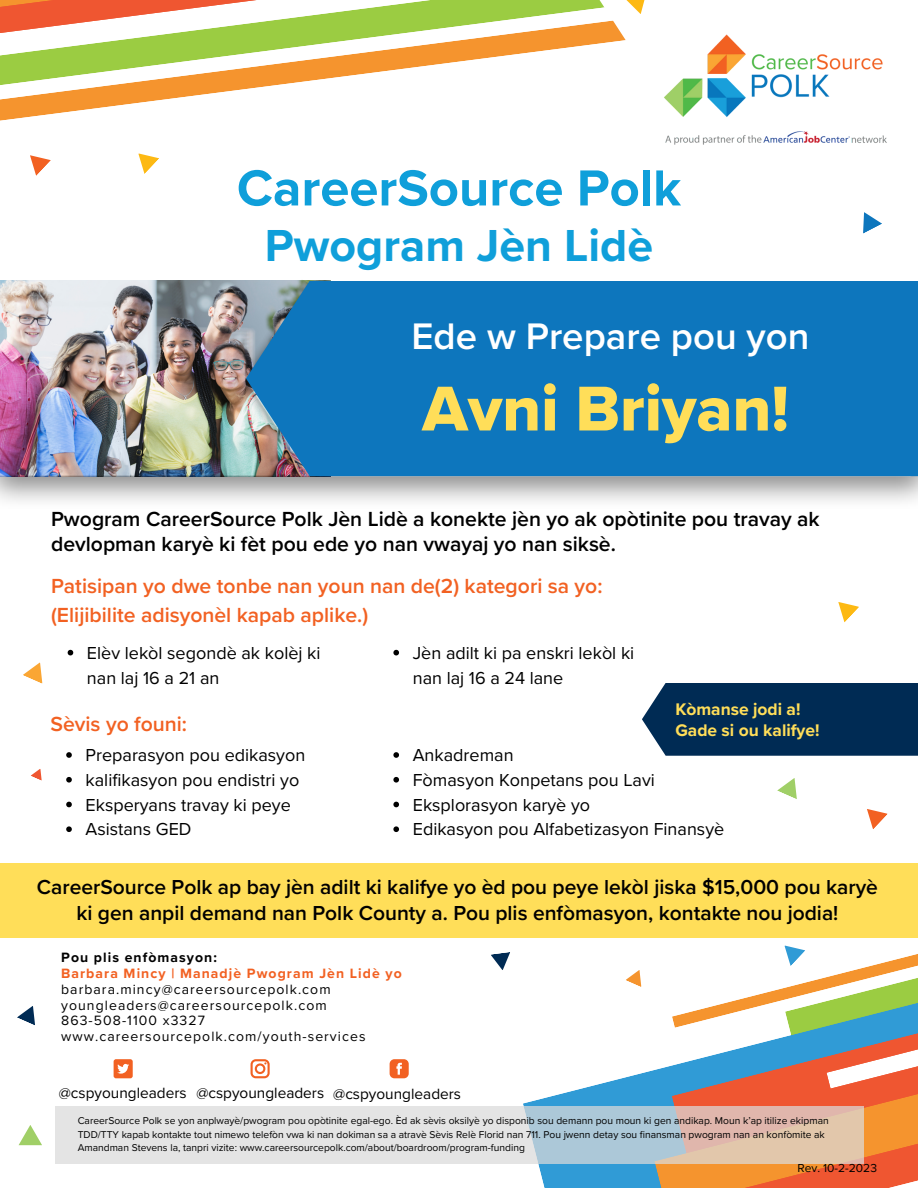
<style>
.page{position:relative;width:918px;height:1188px;background:#fff}
.page>*{position:absolute;margin:0;border:0;box-sizing:border-box;transform-origin:0 0}
.t1{font:65.55px "Proxima Nova Extrabld";color:#ffde59}
.t2{font:700 52.5px "Proxima Nova";color:#0f9fda}
.t3{font:700 46.5px "Proxima Nova";color:#0f9fda}
.t4{font:600 38.25px "Proxima Nova";color:#fff}
.t5{font:600 21.15px/24.8px "Proxima Nova";color:#000}
.t6{font:600 21.15px "Proxima Nova";color:#f26122}
.t7{font:600 21px/25.8px "Proxima Nova";color:#000;text-align:center}
.t8{font:18px/24.8px "Proxima Nova";color:#000}
.t9{font:700 17.4px "Proxima Nova";color:#ffde59}
.t10{font:15.45px "Proxima Nova";color:#000}
.t11{font:13.95px "Proxima Nova";letter-spacing:.075em;color:#000}
.t12{font:700 13.95px "Proxima Nova";letter-spacing:.075em;color:#f26122}
.t13{font:700 13.95px "Proxima Nova";letter-spacing:.075em;color:#000}
.t14{font:12px "Proxima Nova";color:#000}
.t15{font:10.2px/13.6px "Proxima Nova";color:#000}
</style>
<div class="page">
<svg style="left:523px;top:984px;width:131px;height:204px"></svg>
<svg style="left:654px;top:1028px;width:264px;height:160px;background:#c78d73"></svg>
<svg style="left:827px;top:1028px;width:91px;height:61px"></svg>
<svg style="left:672px;top:954px;width:246px;height:74px"></svg>
<svg style="left:23px;top:662px;width:19px;height:22px"></svg>
<svg style="left:625px;top:970px;width:16px;height:17px"></svg>
<svg style="left:0;top:60px;width:470px;height:61px"></svg>
<svg style="left:784px;top:945px;width:22px;height:21px"></svg>
<svg style="left:70px;top:280px;width:22px;height:1px"></svg>
<svg style="left:31px;top:769px;width:11px;height:12px"></svg>
<svg style="left:55px;top:1106px;width:808px;height:58px;background:#d9d6d4"></svg>
<img style="left:0;top:281px;width:239px;height:142px">
<img style="left:0;top:423px;width:918px;height:79px">
<img style="left:664px;top:54px;width:223px;height:91px">
<svg style="left:390px;top:1059px;width:19px;height:19px"></svg>
<svg style="left:251px;top:1059px;width:19px;height:19px"></svg>
<svg style="left:114px;top:1059px;width:19px;height:19px"></svg>
<svg style="left:19px;top:1125px;width:23px;height:20px"></svg>
<img style="left:237px;top:322px;width:158px;height:157px">
<img style="left:239px;top:280px;width:92px;height:155px">
<svg style="left:246px;top:281px;width:672px;height:195px;background:#1578ba"></svg>
<svg style="left:30px;top:155px;width:21px;height:21px"></svg>
<svg style="left:138px;top:153px;width:21px;height:21px"></svg>
<svg style="left:777px;top:778px;width:20px;height:21px"></svg>
<svg style="left:838px;top:602px;width:21px;height:21px"></svg>
<svg style="left:867px;top:809px;width:21px;height:20px"></svg>
<svg style="left:863px;top:212px;width:19px;height:22px"></svg>
<div style="left:642px;top:683px;width:276px;height:73px;background:#002b54"></div>
<svg style="left:17px;top:1006px;width:18px;height:19px"></svg>
<svg style="left:393px;top:752px;width:6px;height:6px"></svg>
<svg style="left:393px;top:777px;width:6px;height:6px"></svg>
<svg style="left:393px;top:802px;width:6px;height:5px"></svg>
<svg style="left:393px;top:826px;width:6px;height:6px"></svg>
<svg style="left:66px;top:752px;width:6px;height:6px"></svg>
<svg style="left:66px;top:777px;width:6px;height:6px"></svg>
<svg style="left:66px;top:802px;width:6px;height:5px"></svg>
<svg style="left:66px;top:826px;width:6px;height:6px"></svg>
<svg style="left:0;top:0;width:759px;height:60px"></svg>
<svg style="left:491px;top:952px;width:19px;height:18px"></svg>
<div style="left:0;top:863px;width:918px;height:68px;background:#ffde59"></div>
<div style="left:0;top:870px;width:918px;height:68px;background:#ffde59"></div>
<svg style="left:393px;top:650px;width:6px;height:5px"></svg>
<svg style="left:68px;top:650px;width:5px;height:5px"></svg>
<p class="t2" style="left:237px;top:157px;width:446px">CareerSource Polk</p>
<p class="t3" style="left:265px;top:218px;width:390px">Pwogram Jèn Lidè</p>
<p class="t4" style="left:411px;top:314px;width:400px">Ede w Prepare pou yon</p>
<p class="t1" style="left:422px;top:370px;width:368px">Avni Briyan!</p>
<p class="t5" style="left:51px;top:507px;width:770px">Pwogram CareerSource Polk Jèn Lidè a konekte jèn yo ak opòtinite pou travay ak devlopman karyè ki fèt pou ede yo nan vwayaj yo nan siksè.</p>
<p class="t6" style="left:51px;top:573px;width:553px">Patisipan yo dwe tonbe nan youn nan de(2) kategori sa yo:</p>
<p class="t6" style="left:51px;top:603px;width:319px">(Elijibilite adisyonèl kapab aplike.)</p>
<p class="t8" style="left:87px;top:641px;width:235px">Elèv lekòl segondè ak kolèj ki nan laj 16 a 21 an</p>
<p class="t8" style="left:413px;top:641px;width:223px">Jèn adilt ki pa enskri lekòl ki nan laj 16 a 24 lane</p>
<p class="t6" style="left:51px;top:712px;width:138px">Sèvis yo founi:</p>
<p class="t9" style="left:675px;top:699px;width:127px">Kòmanse jodi a!</p>
<p class="t9" style="left:675px;top:720px;width:146px">Gade si ou kalifye!</p>
<p class="t8" style="left:86px;top:743px;width:221px">Preparasyon pou edikasyon</p>
<p class="t8" style="left:86px;top:768px;width:215px">kalifikasyon pou endistri yo</p>
<p class="t8" style="left:86px;top:793px;width:207px">Eksperyans travay ki peye</p>
<p class="t8" style="left:86px;top:817px;width:108px">Asistans GED</p>
<p class="t8" style="left:413px;top:743px;width:102px">Ankadreman</p>
<p class="t8" style="left:413px;top:768px;width:244px">Fòmasyon Konpetans pou Lavi</p>
<p class="t8" style="left:413px;top:793px;width:179px">Eksplorasyon karyè yo</p>
<p class="t8" style="left:413px;top:817px;width:313px">Edikasyon pou Alfabetizasyon Finansyè</p>
<p class="t7" style="left:37px;top:875px;width:843px">CareerSource Polk ap bay jèn adilt ki kalifye yo èd pou peye lekòl jiska $15,000 pou karyè ki gen anpil demand nan Polk County a. Pou plis enfòmasyon, kontakte nou jodia!</p>
<p class="t13" style="left:61px;top:950px;width:157px">Pou plis enfòmasyon:</p>
<p class="t12" style="left:61px;top:965px;width:342px">Barbara Mincy | Manadjè Pwogram Jèn Lidè yo</p>
<p class="t11" style="left:61px;top:981px;width:271px">barbara.mincy@careersourcepolk.com</p>
<p class="t11" style="left:61px;top:997px;width:267px">youngleaders@careersourcepolk.com</p>
<p class="t11" style="left:61px;top:1013px;width:145px">863-508-1100 x3327</p>
<p class="t11" style="left:61px;top:1028px;width:306px">www.careersourcepolk.com/youth-services</p>
<p class="t10" style="left:59px;top:1084px;width:129px">@cspyoungleaders</p>
<p class="t10" style="left:196px;top:1084px;width:129px">@cspyoungleaders</p>
<p class="t10" style="left:333px;top:1084px;width:129px">@cspyoungleaders</p>
<p class="t15" style="left:78px;top:1114px;width:753px">CareerSource Polk se yon anplwayè/pwogram pou opòtinite egal-ego. Èd ak sèvis oksilyè yo disponib sou demann pou moun ki gen andikap. Moun k’ap itilize ekipman<br>TDD/TTY kapab kontakte tout nimewo telefòn vwa ki nan dokiman sa a atravè Sèvis Relè Florid nan 711. Pou jwenn detay sou finansman pwogram nan an konfòmite ak<br>Amandman Stevens la, tanpri vizite: www.careersourcepolk.com/about/boardroom/program-funding</p>
<p class="t14" style="left:797px;top:1161px;width:81px">Rev. 10-2-2023</p>
</div>
